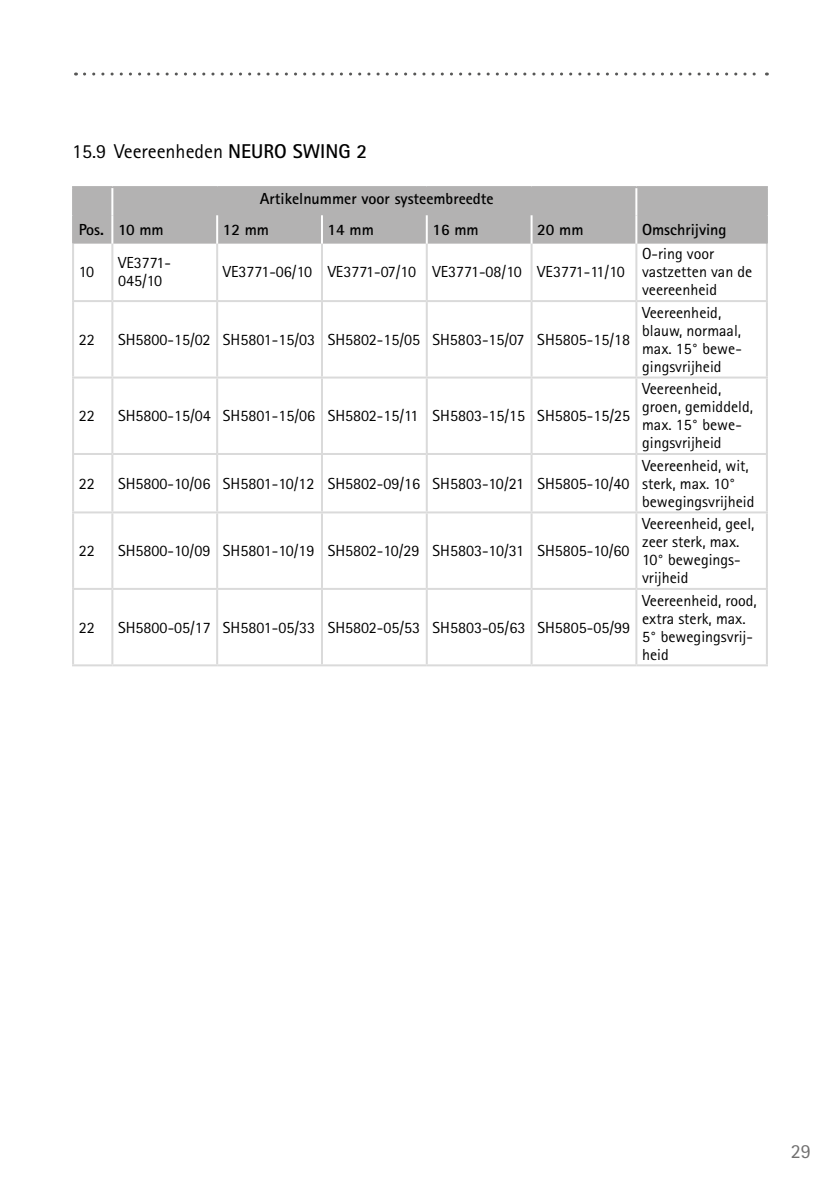
<style>
.page{position:relative;width:840px;height:1191px;background:#fff}
.page>*{position:absolute;margin:0;border:0;box-sizing:border-box;transform-origin:0 0}
.t1{font:20px "Rotis Sans Serif Pro";color:#000}
.t2{font:20px "Rotis Sans Serif Pro";color:#706f6f}
.t3{font:16px/18px "Rotis Sans Serif Pro";color:#000}
.t4{font:700 16px "Rotis Sans Serif Pro";color:#000}
.s1{font-weight:700}
</style>
<div class="page">
<svg style="left:84px;top:73px;width:683px;height:3px"></svg>
<div style="left:74px;top:188px;width:691px;height:56px;background:#b3b2b2"></div>
<hr style="left:111px;top:244px;width:2px;height:56px;background:#dadada">
<hr style="left:111px;top:302px;width:2px;height:74px;background:#dadada">
<hr style="left:111px;top:378px;width:2px;height:75px;background:#dadada">
<hr style="left:111px;top:455px;width:2px;height:56px;background:#dadada">
<hr style="left:111px;top:513px;width:2px;height:75px;background:#dadada">
<hr style="left:111px;top:590px;width:2px;height:74px;background:#dadada">
<hr style="left:216px;top:244px;width:2px;height:56px;background:#dadada">
<hr style="left:321px;top:244px;width:2px;height:56px;background:#dadada">
<hr style="left:425px;top:244px;width:2px;height:56px;background:#dadada">
<hr style="left:530px;top:244px;width:2px;height:56px;background:#dadada">
<hr style="left:635px;top:244px;width:2px;height:56px;background:#dadada">
<hr style="left:765px;top:244px;width:2px;height:56px;background:#dadada">
<hr style="left:216px;top:302px;width:2px;height:74px;background:#dadada">
<hr style="left:321px;top:302px;width:2px;height:74px;background:#dadada">
<hr style="left:425px;top:302px;width:2px;height:74px;background:#dadada">
<hr style="left:530px;top:302px;width:2px;height:74px;background:#dadada">
<hr style="left:635px;top:302px;width:2px;height:74px;background:#dadada">
<hr style="left:765px;top:302px;width:2px;height:74px;background:#dadada">
<hr style="left:216px;top:378px;width:2px;height:75px;background:#dadada">
<hr style="left:321px;top:378px;width:2px;height:75px;background:#dadada">
<hr style="left:425px;top:378px;width:2px;height:75px;background:#dadada">
<hr style="left:530px;top:378px;width:2px;height:75px;background:#dadada">
<hr style="left:635px;top:378px;width:2px;height:75px;background:#dadada">
<hr style="left:765px;top:378px;width:2px;height:75px;background:#dadada">
<hr style="left:216px;top:455px;width:2px;height:56px;background:#dadada">
<hr style="left:321px;top:455px;width:2px;height:56px;background:#dadada">
<hr style="left:425px;top:455px;width:2px;height:56px;background:#dadada">
<hr style="left:530px;top:455px;width:2px;height:56px;background:#dadada">
<hr style="left:635px;top:455px;width:2px;height:56px;background:#dadada">
<hr style="left:765px;top:455px;width:2px;height:56px;background:#dadada">
<hr style="left:216px;top:513px;width:2px;height:75px;background:#dadada">
<hr style="left:321px;top:513px;width:2px;height:75px;background:#dadada">
<hr style="left:425px;top:513px;width:2px;height:75px;background:#dadada">
<hr style="left:530px;top:513px;width:2px;height:75px;background:#dadada">
<hr style="left:635px;top:513px;width:2px;height:75px;background:#dadada">
<hr style="left:765px;top:513px;width:2px;height:75px;background:#dadada">
<hr style="left:216px;top:590px;width:2px;height:74px;background:#dadada">
<hr style="left:321px;top:590px;width:2px;height:74px;background:#dadada">
<hr style="left:425px;top:590px;width:2px;height:74px;background:#dadada">
<hr style="left:530px;top:590px;width:2px;height:74px;background:#dadada">
<hr style="left:635px;top:590px;width:2px;height:74px;background:#dadada">
<hr style="left:765px;top:590px;width:2px;height:74px;background:#dadada">
<hr style="left:72px;top:664px;width:40px;height:2px;background:#dadada">
<hr style="left:112px;top:664px;width:105px;height:2px;background:#dadada">
<hr style="left:217px;top:664px;width:105px;height:2px;background:#dadada">
<hr style="left:322px;top:664px;width:104px;height:2px;background:#dadada">
<hr style="left:426px;top:664px;width:105px;height:2px;background:#dadada">
<hr style="left:531px;top:664px;width:105px;height:2px;background:#dadada">
<hr style="left:636px;top:664px;width:131px;height:2px;background:#dadada">
<hr style="left:72px;top:188px;width:2px;height:27px;background:#b3b2b2">
<hr style="left:72px;top:215px;width:2px;height:29px;background:#b3b2b2">
<hr style="left:635px;top:188px;width:2px;height:27px;background:#fff">
<hr style="left:216px;top:215px;width:2px;height:29px;background:#fff">
<hr style="left:321px;top:215px;width:2px;height:29px;background:#fff">
<hr style="left:425px;top:215px;width:2px;height:29px;background:#fff">
<hr style="left:530px;top:215px;width:2px;height:29px;background:#fff">
<hr style="left:635px;top:215px;width:2px;height:29px;background:#fff">
<hr style="left:72px;top:186px;width:40px;height:2px;background:#b3b2b2">
<hr style="left:112px;top:186px;width:105px;height:2px;background:#b3b2b2">
<hr style="left:217px;top:186px;width:105px;height:2px;background:#b3b2b2">
<hr style="left:322px;top:186px;width:104px;height:2px;background:#b3b2b2">
<hr style="left:426px;top:186px;width:105px;height:2px;background:#b3b2b2">
<hr style="left:531px;top:186px;width:105px;height:2px;background:#b3b2b2">
<hr style="left:636px;top:186px;width:131px;height:2px;background:#b3b2b2">
<hr style="left:765px;top:188px;width:2px;height:27px;background:#b3b2b2">
<hr style="left:765px;top:215px;width:2px;height:29px;background:#b3b2b2">
<hr style="left:72px;top:300px;width:40px;height:2px;background:#dadada">
<hr style="left:112px;top:300px;width:105px;height:2px;background:#dadada">
<hr style="left:217px;top:300px;width:105px;height:2px;background:#dadada">
<hr style="left:322px;top:300px;width:104px;height:2px;background:#dadada">
<hr style="left:426px;top:300px;width:105px;height:2px;background:#dadada">
<hr style="left:531px;top:300px;width:105px;height:2px;background:#dadada">
<hr style="left:636px;top:300px;width:131px;height:2px;background:#dadada">
<hr style="left:72px;top:376px;width:40px;height:2px;background:#dadada">
<hr style="left:112px;top:376px;width:105px;height:2px;background:#dadada">
<hr style="left:217px;top:376px;width:105px;height:2px;background:#dadada">
<hr style="left:322px;top:376px;width:104px;height:2px;background:#dadada">
<hr style="left:426px;top:376px;width:105px;height:2px;background:#dadada">
<hr style="left:531px;top:376px;width:105px;height:2px;background:#dadada">
<hr style="left:636px;top:376px;width:131px;height:2px;background:#dadada">
<hr style="left:111px;top:188px;width:2px;height:27px;background:#fff">
<hr style="left:72px;top:453px;width:40px;height:2px;background:#dadada">
<hr style="left:112px;top:453px;width:105px;height:2px;background:#dadada">
<hr style="left:217px;top:453px;width:105px;height:2px;background:#dadada">
<hr style="left:322px;top:453px;width:104px;height:2px;background:#dadada">
<hr style="left:426px;top:453px;width:105px;height:2px;background:#dadada">
<hr style="left:531px;top:453px;width:105px;height:2px;background:#dadada">
<hr style="left:636px;top:453px;width:131px;height:2px;background:#dadada">
<hr style="left:111px;top:215px;width:2px;height:29px;background:#fff">
<hr style="left:72px;top:511px;width:40px;height:2px;background:#dadada">
<hr style="left:112px;top:511px;width:105px;height:2px;background:#dadada">
<hr style="left:217px;top:511px;width:105px;height:2px;background:#dadada">
<hr style="left:322px;top:511px;width:104px;height:2px;background:#dadada">
<hr style="left:426px;top:511px;width:105px;height:2px;background:#dadada">
<hr style="left:531px;top:511px;width:105px;height:2px;background:#dadada">
<hr style="left:636px;top:511px;width:131px;height:2px;background:#dadada">
<hr style="left:72px;top:588px;width:40px;height:2px;background:#dadada">
<hr style="left:112px;top:588px;width:105px;height:2px;background:#dadada">
<hr style="left:217px;top:588px;width:105px;height:2px;background:#dadada">
<hr style="left:322px;top:588px;width:104px;height:2px;background:#dadada">
<hr style="left:426px;top:588px;width:105px;height:2px;background:#dadada">
<hr style="left:531px;top:588px;width:105px;height:2px;background:#dadada">
<hr style="left:636px;top:588px;width:131px;height:2px;background:#dadada">
<hr style="left:72px;top:244px;width:2px;height:56px;background:#dadada">
<hr style="left:72px;top:302px;width:2px;height:74px;background:#dadada">
<hr style="left:72px;top:378px;width:2px;height:75px;background:#dadada">
<hr style="left:72px;top:455px;width:2px;height:56px;background:#dadada">
<hr style="left:72px;top:513px;width:2px;height:75px;background:#dadada">
<hr style="left:72px;top:590px;width:2px;height:74px;background:#dadada">
<p class="t1" style="left:72px;top:139px;width:296px">15.9 Veereenheden <span class="s1">NEURO SWING 2</span></p>
<p class="t4" style="left:259px;top:188px;width:235px">Artikelnummer voor systeembreedte</p>
<p class="t4" style="left:79px;top:219px;width:86px">Pos. 10 mm</p>
<p class="t4" style="left:223px;top:219px;width:48px">12 mm</p>
<p class="t4" style="left:327px;top:219px;width:48px">14 mm</p>
<p class="t4" style="left:432px;top:219px;width:48px">16 mm</p>
<p class="t4" style="left:537px;top:219px;width:48px">20 mm</p>
<p class="t4" style="left:641px;top:219px;width:86px">Omschrijving</p>
<p class="t3" style="left:79px;top:263px;width:17px">10</p>
<p class="t3" style="left:118px;top:254px;width:55px">VE3771-<br>045/10</p>
<p class="t3" style="left:223px;top:263px;width:403px">VE3771-06/10 VE3771-07/10 VE3771-08/10 VE3771-11/10</p>
<p class="t3" style="left:641px;top:245px;width:112px">O-ring voor vastzetten van de veereenheid</p>
<p class="t3" style="left:79px;top:330px;width:17px">22</p>
<p class="t3" style="left:118px;top:330px;width:513px">SH5800-15/02 SH5801-15/03 SH5802-15/05 SH5803-15/07 SH5805-15/18</p>
<p class="t3" style="left:79px;top:407px;width:17px">22</p>
<p class="t3" style="left:118px;top:407px;width:513px">SH5800-15/04 SH5801-15/06 SH5802-15/11 SH5803-15/15 SH5805-15/25</p>
<p class="t3" style="left:79px;top:474px;width:17px">22</p>
<p class="t3" style="left:118px;top:474px;width:512px">SH5800-10/06 SH5801-10/12 SH5802-09/16 SH5803-10/21 SH5805-10/40</p>
<p class="t3" style="left:79px;top:542px;width:17px">22</p>
<p class="t3" style="left:118px;top:542px;width:512px">SH5800-10/09 SH5801-10/19 SH5802-10/29 SH5803-10/31 SH5805-10/60</p>
<p class="t3" style="left:79px;top:618px;width:17px">22</p>
<p class="t3" style="left:118px;top:618px;width:513px">SH5800-05/17 SH5801-05/33 SH5802-05/53 SH5803-05/63 SH5805-05/99</p>
<p class="t3" style="left:641px;top:303px;width:101px">Veereenheid, blauw, normaal, max. 15° bewe&shy;gingsvrijheid</p>
<p class="t3" style="left:641px;top:380px;width:112px">Veereenheid, groen, gemiddeld, max. 15° bewe&shy;gingsvrijheid</p>
<p class="t3" style="left:641px;top:456px;width:114px">Veereenheid, wit, sterk, max. 10° bewegingsvrijheid</p>
<p class="t3" style="left:641px;top:515px;width:114px">Veereenheid, geel, zeer sterk, max.<br>10° bewegings&shy;vrijheid</p>
<p class="t3" style="left:641px;top:591px;width:116px">Veereenheid, rood, extra sterk, max.<br>5° bewegingsvrij&shy;heid</p>
<p class="t2" style="left:790px;top:1139px;width:21px">29</p>
</div>
